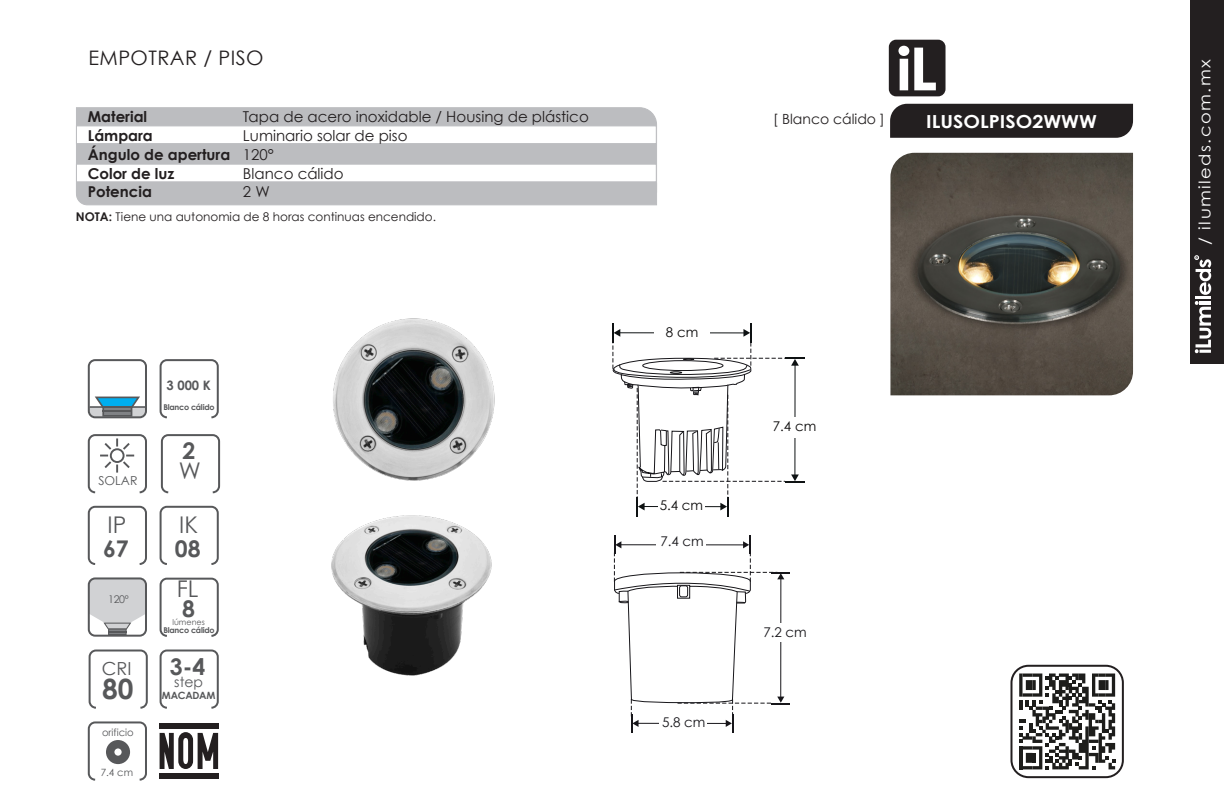
<style>
.page{position:relative;width:1224px;height:792px;background:#fff}
.page>*{position:absolute;margin:0;border:0;box-sizing:border-box;transform-origin:0 0}
.t1{font:700 28px "Century Gothic";color:#57585a}
.t2{font:700 23px "Century Gothic";color:#57585a}
.t3{font:23px "Century Gothic";color:#57585a}
.t4{font:20px "Century Gothic";letter-spacing:.02em;color:#231f20}
.t5{font:700 18px "Century Gothic";color:#fff;scale:1.1 1}
.t6{font:18px "Century Gothic";color:#57585a}
.t7{font:16px "Century Gothic";letter-spacing:.08em;color:#fff;scale:1.12 1}
.t8{font:15px "Century Gothic";color:#231f20}
.t9{font:700 15px "Century Gothic";color:#231f20}
.t10{font:14px "Century Gothic";color:#231f20}
.t11{font:14px "Century Gothic";color:#57585a}
.t12{font:13.4px "Century Gothic";color:#17161a}
.t13{font:13.4px "Century Gothic";color:#0a0909}
.t14{font:700 13px "Century Gothic";color:#57585a}
.t15{font:12.4px "Century Gothic";color:#57585a}
.t16{font:12px "Century Gothic";color:#231f20}
.t17{font:10.6px "Century Gothic";color:#57585a}
.t18{font:10px "Century Gothic";color:#57585a}
.t19{font:700 10px "Century Gothic";letter-spacing:-.025em;color:#57585a}
.t20{font:700 8px "Century Gothic";letter-spacing:-.025em;color:#57585a}
.t21{font:8px "Century Gothic";color:#57585a}
.s1{font-weight:700}
</style>
<div class="page">
<div style="left:1190px;top:0;width:34px;height:364px;background:#231f20"></div>
<hr style="left:1196px;top:296px;width:15px;height:3px;background:#fff">
<svg style="left:1195px;top:301px;width:16px;height:52px"></svg>
<svg style="left:1195px;top:255px;width:16px;height:40px"></svg>
<div style="left:88px;top:506px;width:59px;height:59px;border:2px solid #57585a;border-radius:6px"></div>
<div style="left:160px;top:723px;width:59px;height:5px;background:#231f20"></div>
<div style="left:160px;top:774px;width:59px;height:5px;background:#231f20"></div>
<svg style="left:160px;top:732px;width:58px;height:37px"></svg>
<div style="left:160px;top:578px;width:59px;height:59px;border:2px solid #57585a;border-radius:6px"></div>
<svg style="left:91px;top:397px;width:53px;height:18px"></svg>
<hr style="left:102px;top:411px;width:30px;height:1px;background:#57585a">
<div style="left:88px;top:359px;width:59px;height:59px;border:2px solid #57585a;border-radius:6px"></div>
<hr style="left:90px;top:406px;width:55px;height:2px;background:#57585a">
<div style="left:161px;top:434px;width:59px;height:59px;border:2px solid #57585a;border-radius:6px"></div>
<div style="left:88px;top:721px;width:59px;height:60px;border:2px solid #57585a;border-radius:6px"></div>
<div style="left:106px;top:740px;width:24px;height:24px;background:#57585a;border-radius:50%"></div>
<div style="left:114px;top:748px;width:8px;height:8px;background:#fff;border-radius:50%"></div>
<svg style="left:91px;top:580px;width:53px;height:54px"></svg>
<div style="left:88px;top:577px;width:59px;height:60px;border:2px solid #57585a;border-radius:6px"></div>
<div style="left:88px;top:434px;width:59px;height:59px;border:2px solid #57585a;border-radius:6px"></div>
<svg style="left:100px;top:438px;width:35px;height:35px"></svg>
<div style="left:89px;top:650px;width:59px;height:59px;border:2px solid #57585a;border-radius:6px"></div>
<div style="left:160px;top:650px;width:59px;height:59px;border:2px solid #57585a;border-radius:6px"></div>
<hr style="left:785px;top:481px;width:20px;height:2px;background:#0e1213">
<hr style="left:785px;top:357px;width:20px;height:2px;background:#0e1213">
<hr style="left:750px;top:323px;width:2px;height:20px;background:#0e1213">
<hr style="left:612px;top:323px;width:2px;height:20px;background:#0e1213">
<svg style="left:612px;top:329px;width:187px;height:404px"></svg>
<img style="left:333px;top:318px;width:162px;height:163px">
<img style="left:331px;top:515px;width:161px;height:161px">
<div style="left:1010px;top:665px;width:114px;height:113px;border:2px solid #231f20;border-radius:17px"></div>
<div style="left:160px;top:359px;width:59px;height:59px;border:2px solid #57585a;border-radius:6px"></div>
<svg style="left:1019px;top:674px;width:96px;height:95px"></svg>
<div style="left:160px;top:506px;width:59px;height:59px;border:2px solid #57585a;border-radius:6px"></div>
<img style="left:890px;top:153px;width:243px;height:242px">
<div style="left:890px;top:104px;width:243px;height:34px;background:#231f20"></div>
<div style="left:889px;top:40px;width:57px;height:56px;background:#231f20;border-radius:7px"></div>
<svg style="left:898px;top:46px;width:38px;height:44px"></svg>
<div style="left:76px;top:107px;width:581px;height:57px;background:#bcbdc0"></div>
<div style="left:76px;top:125px;width:581px;height:19px;background:#fff;border:1px solid #bcbdc0"></div>
<div style="left:76px;top:164px;width:581px;height:18px;background:#fff;border:1px solid #bcbdc0"></div>
<div style="left:76px;top:182px;width:581px;height:24px;background:#bcbdc0"></div>
<p class="t4" style="left:89px;top:45px;width:177px">EMPOTRAR / PISO</p>
<p class="t8" style="left:243px;top:108px;width:347px">Tapa de acero inoxidable / Housing de plástico</p>
<p class="t8" style="left:243px;top:126px;width:166px">Luminario solar de piso</p>
<p class="t8" style="left:243px;top:145px;width:32px">120°</p>
<p class="t8" style="left:243px;top:164px;width:102px">Blanco cálido</p>
<p class="t8" style="left:243px;top:183px;width:28px">2 W</p>
<p class="t16" style="left:76px;top:210px;width:362px"><span class="s1">NOTA:</span> Tiene una autonomia de 8 horas continuas encendido.</p>
<p class="t9" style="left:88px;top:107px;width:61px">Material</p>
<p class="t5" style="left:926px;top:110px;width:157px">ILUSOLPISO2WWW</p>
<p class="t9" style="left:88px;top:126px;width:67px">Lámpara</p>
<p class="t9" style="left:88px;top:145px;width:144px">Ángulo de apertura</p>
<p class="t9" style="left:88px;top:164px;width:88px">Color de luz</p>
<p class="t9" style="left:88px;top:182px;width:66px">Potencia</p>
<p class="t10" style="left:773px;top:110px;width:113px">[ Blanco cálido ]</p>
<p class="t15" style="left:98px;top:473px;width:41px">SOLAR</p>
<p class="t3" style="left:108px;top:511px;width:20px">IP</p>
<p class="t2" style="left:103px;top:534px;width:27px">67</p>
<p class="t17" style="left:108px;top:593px;width:22px">120º</p>
<p class="t6" style="left:102px;top:657px;width:31px">CRI</p>
<p class="t1" style="left:102px;top:671px;width:33px">80</p>
<p class="t18" style="left:102px;top:726px;width:33px">orificio</p>
<p class="t18" style="left:101px;top:766px;width:34px">7.4 cm</p>
<p class="t14" style="left:166px;top:377px;width:46px">3 000 K</p>
<p class="t20" style="left:163px;top:402px;width:53px">Blanco cálido</p>
<p class="t2" style="left:183px;top:437px;width:14px">2</p>
<p class="t3" style="left:179px;top:457px;width:24px">W</p>
<p class="t3" style="left:179px;top:511px;width:20px">IK</p>
<p class="t2" style="left:175px;top:534px;width:27px">08</p>
<p class="t3" style="left:177px;top:575px;width:23px">FL</p>
<p class="t2" style="left:182px;top:594px;width:14px">8</p>
<p class="t21" style="left:173px;top:617px;width:34px">lúmenes</p>
<p class="t20" style="left:163px;top:625px;width:53px">Blanco cálido</p>
<p class="t2" style="left:170px;top:652px;width:37px">3-4</p>
<p class="t11" style="left:174px;top:673px;width:30px">step</p>
<p class="t19" style="left:162px;top:689px;width:55px">MACADAM</p>
<p class="t13" style="left:666px;top:324px;width:34px">8 cm</p>
<p class="t13" style="left:660px;top:497px;width:45px">5.4 cm</p>
<p class="t12" style="left:660px;top:533px;width:45px">7.4 cm</p>
<p class="t12" style="left:662px;top:714px;width:45px">5.8 cm</p>
<p class="t13" style="left:773px;top:418px;width:45px">7.4 cm</p>
<p class="t12" style="left:763px;top:624px;width:45px">7.2 cm</p>
<p class="t7" style="left:1195px;top:245px;width:167px;rotate:-90deg">/ ilumileds.com.mx</p>
</div>
